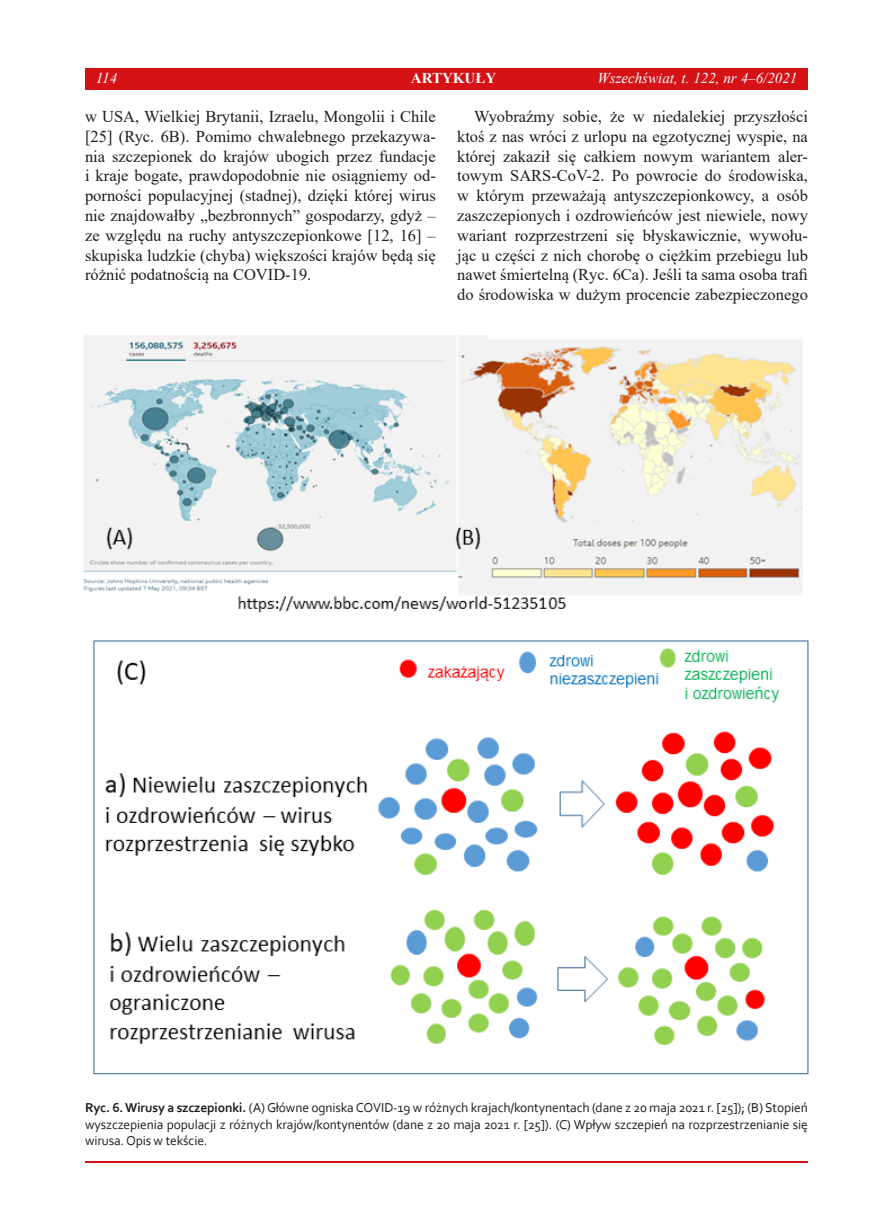
<style>
.page{position:relative;width:893px;height:1225px;background:#fff}
.page>*{position:absolute;margin:0;border:0;box-sizing:border-box;transform-origin:0 0}
.t1{font:16.5px/19.8px "Times New Roman";color:#1d1d1b;text-align:justify}
.t2{font:italic 15px "Times New Roman";color:#fff}
.t3{font:700 15px "Times New Roman";color:#fff}
.t4{font:13.5px/16.2px "Corbel";letter-spacing:-.01em;color:#1d1d1b;text-align:justify}
.s1{font-style:normal}
.s2{font-weight:700}
</style>
<div class="page">
<hr style="left:85px;top:1161px;width:723px;height:1px;background:#d51317">
<img style="left:83px;top:335px;width:726px;height:740px">
<div style="left:85px;top:68px;width:723px;height:21px;background:#d51317"></div>
<p class="t2" style="left:96px;top:68px;width:23px">114</p>
<p class="t3" style="left:411px;top:67px;width:87px">ARTYKUŁY</p>
<p class="t2" style="left:597px;top:68px;width:201px">Wszechświat, t. 122, nr 4<span class="s1">–</span>6/2021</p>
<p class="t1" style="left:85px;top:106px;width:352px">w USA, Wielkiej Brytanii, Izraelu, Mongolii i Chile [25] (Ryc. 6B). Pomimo chwalebnego przekazywa&shy;nia szczepionek do krajów ubogich przez fundacje i kraje bogate, prawdopodobnie nie osiągniemy od&shy;porności populacyjnej (stadnej), dzięki której wirus nie znajdowałby „bezbronnych” gospodarzy, gdyż – ze względu na ruchy antyszczepionkowe [12, 16] – skupiska ludzkie (chyba) większości krajów będą się różnić podatnością na COVID-19.</p>
<p class="t1" style="left:457px;top:106px;width:352px;text-indent:17px">Wyobraźmy sobie, że w niedalekiej przyszłości ktoś z nas wróci z urlopu na egzotycznej wyspie, na której zakaził się całkiem nowym wariantem aler&shy;towym SARS-CoV-2. Po powrocie do środowiska, w którym przeważają antyszczepionkowcy, a osób zaszczepionych i ozdrowieńców jest niewiele, nowy wariant rozprzestrzeni się błyskawicznie, wywołu&shy;jąc u części z nich chorobę o ciężkim przebiegu lub nawet śmiertelną (Ryc. 6Ca). Jeśli ta sama osoba trafi do środowiska w dużym procencie zabezpieczonego</p>
<p class="t4" style="left:85px;top:1099px;width:724px"><span class="s2">Ryc. 6. Wirusy a szczepionki.</span> (A) Główne ogniska COVID-19 w różnych krajach/kontynentach (dane z 20 maja 2021 r. [25]); (B) Stopień wyszczepienia populacji z różnych krajów/kontynentów (dane z 20 maja 2021 r. [25]). (C) Wpływ szczepień na rozprzestrzenianie się wirusa. Opis w tekście.</p>
</div>
